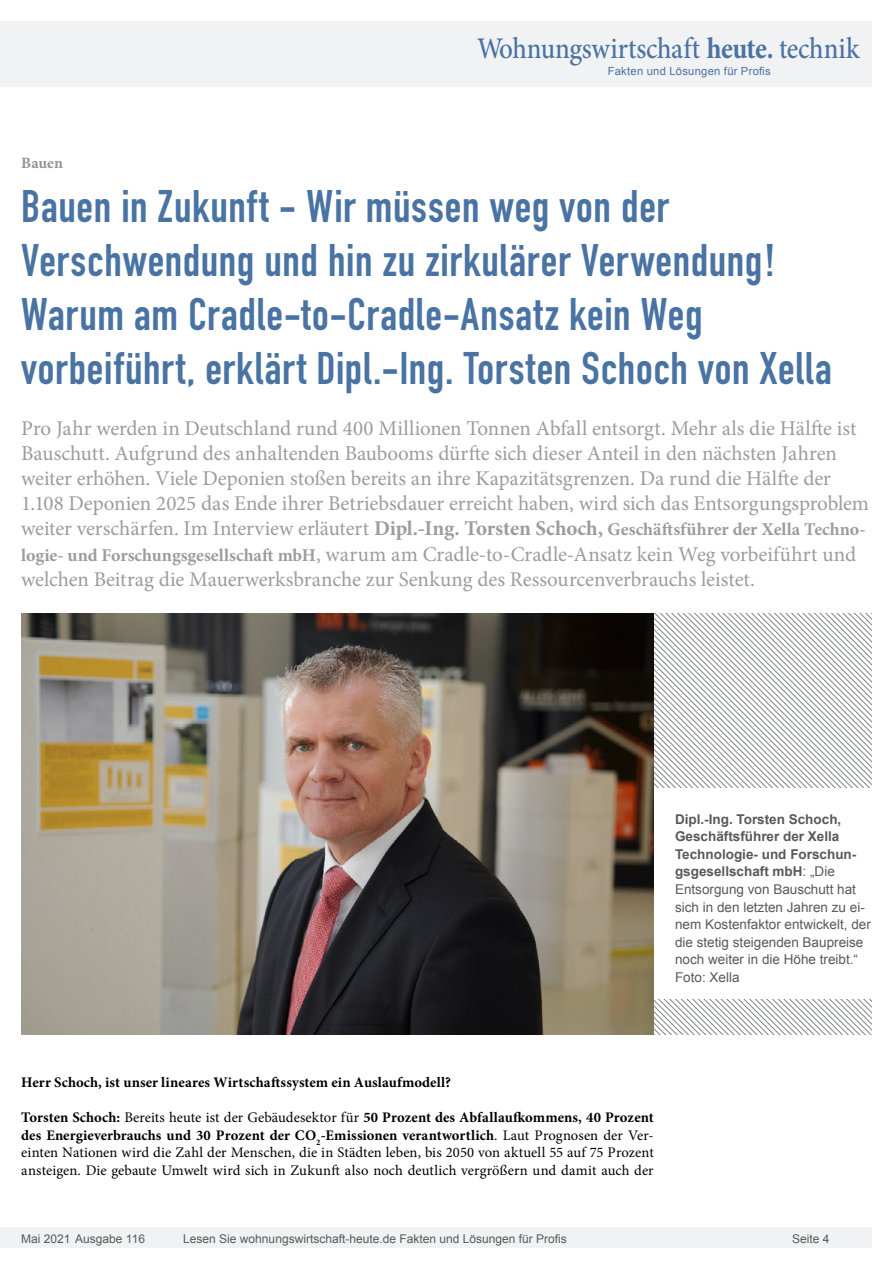
<style>
.page{position:relative;width:893px;height:1263px;background:#fff}
.page>*{position:absolute;margin:0;border:0;box-sizing:border-box;transform-origin:0 0}
.Überschrift_Groß{font:45px/54px "DIN Engschrift";letter-spacing:.015em;color:#4973a3}
.t1{font:500 30px "Minion Pro";letter-spacing:-.01em;color:#4973a3;scale:.9 1}
.Anlesetext{font:21px/25.2px "Minion Pro";letter-spacing:-.005em;color:#9c9c9c}
.Kategorie{font:700 15.75px "Minion Pro";letter-spacing:-.005em;color:#939393}
.Fließtext_erste_Zeil{font:14.7px/17.5px "Minion Pro";letter-spacing:.005em;color:#000;text-align:justify}
.AUTOR{font:700 14.7px "Minion Pro";letter-spacing:.01em;color:#000}
.Bildunterschrift{font:13.5px/17.5px "Arial";color:#595959}
.t2{font:12px "Arial";color:#595959}
.t3{font:11.25px "Arial";letter-spacing:.025em;color:#4973a3}
.s1{font-weight:700}
.s2{font-weight:700;font-size:18px}
</style>
<div class="page">
<div style="left:0;top:1227px;width:872px;height:20px;background:#f1f2f3"></div>
<div style="left:0;top:21px;width:872px;height:66px;background:#f1f2f3"></div>
<svg style="left:654px;top:613px;width:218px;height:95px"></svg>
<svg style="left:654px;top:708px;width:218px;height:326px"></svg>
<div style="left:654px;top:789px;width:237px;height:210px;background:#fff"></div>
<img style="left:21px;top:613px;width:633px;height:422px">
<h2 class="t1" style="left:477px;top:28px;width:426px">Wohnungswirtschaft <span class="s1">heute.</span> technik</h2>
<p class="t3" style="left:608px;top:63px;width:165px">Fakten und Lösungen für Profis</p>
<p class="Kategorie" style="left:21px;top:152px;width:43px">Bauen</p>
<p class="Überschrift_Groß" style="left:21px;top:180px;width:812px">Bauen in Zukunft - Wir müssen weg von der Verschwendung und hin zu zirkulärer Verwendung!<br>Warum am Cradle-to-Cradle-Ansatz kein Weg vorbeiführt, erklärt Dipl.-Ing. Torsten Schoch von Xella</p>
<p class="Anlesetext" style="left:21px;top:415px;width:849px">Pro Jahr werden in Deutschland rund 400 Millionen Tonnen Abfall entsorgt. Mehr als die Hälfte ist Bauschutt. Aufgrund des anhaltenden Baubooms dürfte sich dieser Anteil in den nächsten Jahren weiter erhöhen. Viele Deponien stoßen bereits an ihre Kapazitätsgrenzen. Da rund die Hälfte der 1.108 Deponien 2025 das Ende ihrer Betriebsdauer erreicht haben, wird sich das Entsorgungsproblem weiter verschärfen. Im Interview erläutert <span class="s1">Dipl.-Ing. Torsten Schoch,</span> <span class="s2">Geschäftsführer der Xella Techno&shy;logie- und Forschungsgesellschaft mbH</span>, warum am Cradle-to-Cradle-Ansatz kein Weg vorbeiführt und welchen Beitrag die Mauerwerksbranche zur Senkung des Ressourcenverbrauchs leistet.</p>
<p class="Bildunterschrift" style="left:675px;top:810px;width:197px"><span class="s1">Dipl.-Ing. Torsten Schoch,<br>Geschäftsführer der Xella<br>Technologie- und Forschun&shy;gsgesellschaft mbH</span>: „Die<br>Entsorgung von Bauschutt hat sich in den letzten Jahren zu ei&shy;nem Kostenfaktor entwickelt, der die stetig steigenden Baupreise noch weiter in die Höhe treibt.“<br>Foto: Xella</p>
<p class="AUTOR" style="left:21px;top:1072px;width:431px">Herr Schoch, ist unser lineares Wirtschaftssystem ein Auslaufmodell?</p>
<p class="Fließtext_erste_Zeil" style="left:21px;top:1109px;width:634px"><span class="s1">Torsten Schoch:</span> Bereits heute ist der Gebäudesektor für <span class="s1">50 Prozent des Abfallaufkommens, 40 Prozent des Energieverbrauchs und 30 Prozent der CO</span><sub>2</sub><span class="s1">-Emissionen verantwortlich</span>. Laut Prognosen der Ver&shy;einten Nationen wird die Zahl der Menschen, die in Städten leben, bis 2050 von aktuell 55 auf 75 Prozent ansteigen. Die gebaute Umwelt wird sich in Zukunft also noch deutlich vergrößern und damit auch der</p>
<p class="t2" style="left:21px;top:1230px;width:125px">Mai 2021 Ausgabe 116</p>
<p class="t2" style="left:183px;top:1230px;width:385px">Lesen Sie wohnungswirtschaft-heute.de Fakten und Lösungen für Profis</p>
<p class="t2" style="left:792px;top:1231px;width:39px">Seite 4</p>
</div>
